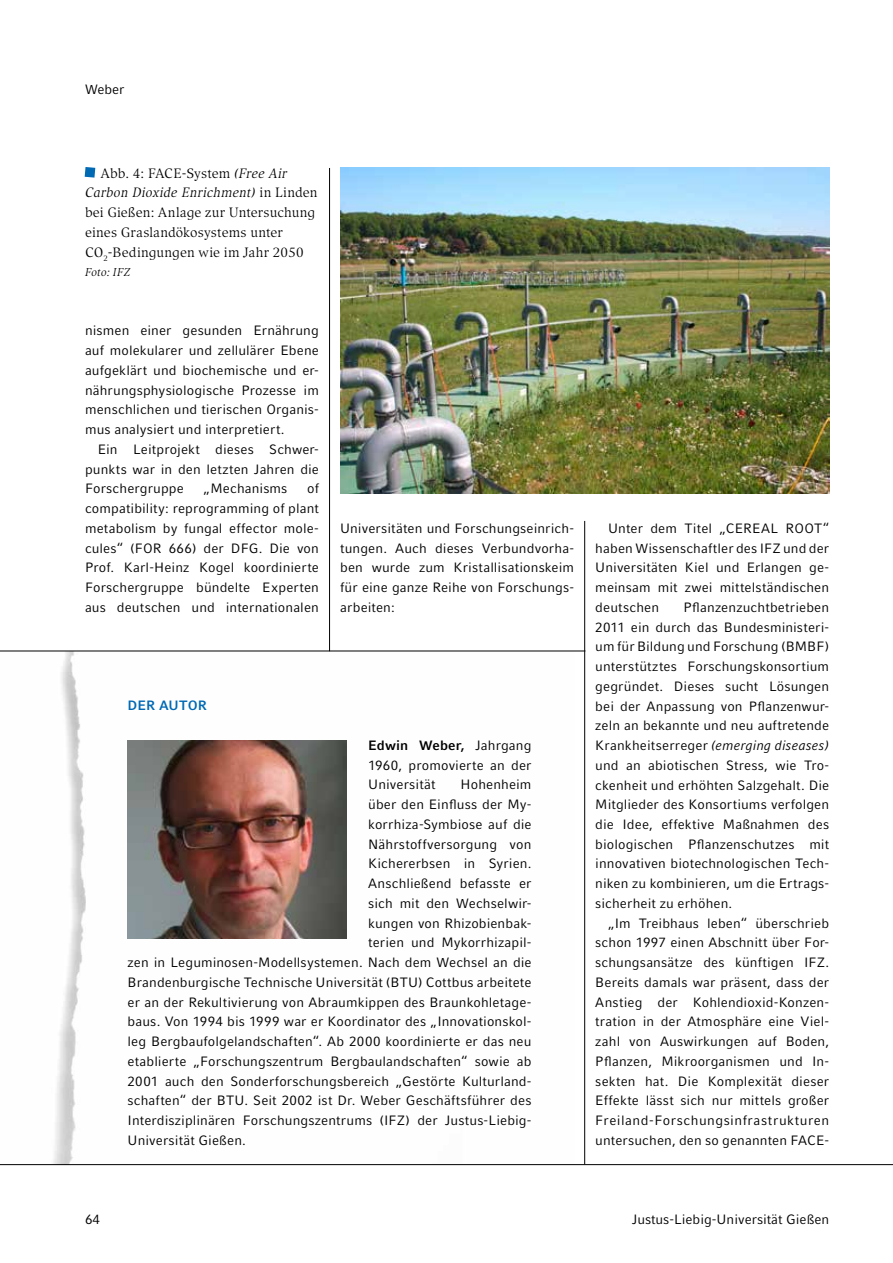
<style>
.page{position:relative;width:893px;height:1263px;background:#fff}
.page>*{position:absolute;margin:0;border:0;box-sizing:border-box;transform-origin:0 0}
.t1{font:13.5px/19.8px "Compatil Fact LT Pro";letter-spacing:.01em;color:#000;text-align:justify}
.t2{font:13.5px/19.8px "Compatil Exquisit LT Pro";letter-spacing:.01em;color:#000}
.t3{font:700 13.5px "Compatil Fact LT Pro";color:#0069b4}
.t4{font:italic 11.25px "Compatil Exquisit LT Pro";letter-spacing:.02em;color:#000}
.s1{font-style:italic}
.s2{font-weight:700}
</style>
<div class="page">
<img style="left:53px;top:652px;width:294px;height:512px">
<hr style="left:0;top:651px;width:585px;height:1px;background:#000">
<hr style="left:0;top:1164px;width:893px;height:1px;background:#000">
<img style="left:128px;top:741px;width:219px;height:197px">
<img style="left:340px;top:167px;width:489px;height:326px">
<svg style="left:85px;top:167px;width:10px;height:11px"></svg>
<hr style="left:329px;top:168px;width:1px;height:483px;background:#000">
<hr style="left:584px;top:521px;width:1px;height:643px;background:#000">
<p class="t1" style="left:85px;top:79px;width:41px">Weber</p>
<p class="t2" style="left:85px;top:163px;width:234px;text-indent:16px">Abb. 4: FACE-System <span class="s1">(Free Air Carbon Dioxide Enrichment)</span> in Linden bei Gießen: Anlage zur Untersuchung eines Graslandökosystems unter CO<sub>2</sub>-Bedingungen wie im Jahr 2050</p>
<p class="t4" style="left:85px;top:266px;width:47px">Foto: IFZ</p>
<p class="t1" style="left:85px;top:321px;width:235px">nismen einer gesunden Ernährung auf molekularer und zellulärer Ebene aufgeklärt und biochemische und er&shy;nährungsphysiologische Prozesse im menschlichen und tierischen Organis&shy;mus analysiert und interpretiert.</p>
<p class="t1" style="left:85px;top:439px;width:235px;text-indent:13px">Ein Leitprojekt dieses Schwer&shy;punkts war in den letzten Jahren die Forschergruppe</p>
<p class="t1" style="left:204px;top:479px;width:85px">„Mechanisms</p>
<p class="t1" style="left:85px;top:479px;width:235px;text-indent:222px">of compatibility: reprogramming of plant metabolism by fungal effector mole&shy;cules“ (FOR 666) der DFG. Die von Prof. Karl-Heinz Kogel koordinierte Forschergruppe bündelte Experten aus deutschen und internationalen</p>
<p class="t1" style="left:340px;top:518px;width:235px">Universitäten und Forschungseinrich&shy;tungen. Auch dieses Verbundvorha&shy;ben wurde zum Kristallisationskeim für eine ganze Reihe von Forschungs&shy;arbeiten:</p>
<p class="t3" style="left:128px;top:698px;width:43px">DER AUTOR</p>
<p class="t1" style="left:368px;top:735px;width:165px"><span class="s2">Edwin Weber,</span> Jahrgang 1960, promovierte an der Universität</p>
<p class="t1" style="left:461px;top:775px;width:72px">Hohenheim</p>
<p class="t1" style="left:368px;top:795px;width:165px">über den Einfluss der My-</p>
<p class="t1" style="left:368px;top:814px;width:165px">korrhiza-Symbiose auf die</p>
<p class="t1" style="left:368px;top:834px;width:165px">Nährstoffversorgung von</p>
<p class="t1" style="left:368px;top:854px;width:165px">Kichererbsen in Syrien.</p>
<p class="t1" style="left:368px;top:873px;width:165px">Anschließend befasste er</p>
<p class="t1" style="left:368px;top:893px;width:165px">sich mit den Wechselwir-</p>
<p class="t1" style="left:368px;top:913px;width:165px">kungen von Rhizobienbak-</p>
<p class="t1" style="left:368px;top:933px;width:165px">terien und Mykorrhizapil-</p>
<p class="t1" style="left:128px;top:952px;width:405px">zen in Leguminosen-Modellsystemen. Nach dem Wechsel an die</p>
<p class="t1" style="left:128px;top:972px;width:405px">Brandenburgische Technische Universität (BTU) Cottbus arbeitete</p>
<p class="t1" style="left:128px;top:992px;width:405px">er an der Rekultivierung von Abraumkippen des Braunkohletage-</p>
<p class="t1" style="left:128px;top:1012px;width:405px">baus. Von 1994 bis 1999 war er Koordinator des „Innovationskol-</p>
<p class="t1" style="left:128px;top:1031px;width:405px">leg Bergbaufolgelandschaften“. Ab 2000 koordinierte er das neu</p>
<p class="t1" style="left:128px;top:1051px;width:405px">etablierte „Forschungszentrum Bergbaulandschaften“ sowie ab</p>
<p class="t1" style="left:128px;top:1071px;width:405px">2001 auch den Sonderforschungsbereich „Gestörte Kulturland-</p>
<p class="t1" style="left:128px;top:1091px;width:405px">schaften“ der BTU. Seit 2002 ist Dr. Weber Geschäftsführer des</p>
<p class="t1" style="left:128px;top:1110px;width:405px">Interdisziplinären Forschungszentrums (IFZ) der Justus-Liebig-</p>
<p class="t1" style="left:128px;top:1130px;width:120px">Universität Gießen.</p>
<p class="t1" style="left:595px;top:518px;width:235px;text-indent:13px">Unter dem Titel „CEREAL ROOT“ haben Wissenschaftler des IFZ und der Universitäten Kiel und Erlangen ge&shy;meinsam mit zwei mittelständischen deutschen</p>
<p class="t1" style="left:595px;top:597px;width:235px;text-indent:88px">Pflanzenzuchtbetrieben 2011 ein durch das Bundesministeri&shy;um für Bildung und Forschung (BMBF) unterstütztes Forschungskonsortium gegründet. Dieses sucht Lösungen bei der Anpassung von Pflanzenwur&shy;zeln an bekannte und neu auftretende Krankheitserreger <span class="s1">(emerging diseases) </span>und an abiotischen Stress, wie Tro&shy;ckenheit und erhöhten Salzgehalt. Die Mitglieder des Konsortiums verfolgen die Idee, effektive Maßnahmen des biologischen Pflanzenschutzes mit innovativen biotechnologischen Tech&shy;niken zu kombinieren, um die Ertrags&shy;sicherheit zu erhöhen.</p>
<p class="t1" style="left:595px;top:913px;width:235px;text-indent:13px">„Im Treibhaus leben“ überschrieb schon 1997 einen Abschnitt über For&shy;schungsansätze des künftigen IFZ.<br>Bereits damals war präsent, dass der Anstieg der Kohlendioxid-Konzen&shy;tration in der Atmosphäre eine Viel&shy;zahl von Auswirkungen auf Boden, Pflanzen, Mikroorganismen und In&shy;sekten hat. Die Komplexität dieser Effekte lässt sich nur mittels großer Freiland-Forschungsinfrastrukturen untersuchen, den so genannten FACE-</p>
<p class="t1" style="left:85px;top:1209px;width:17px">64</p>
<p class="t1" style="left:632px;top:1209px;width:199px">Justus-Liebig-Universität Gießen</p>
</div>
